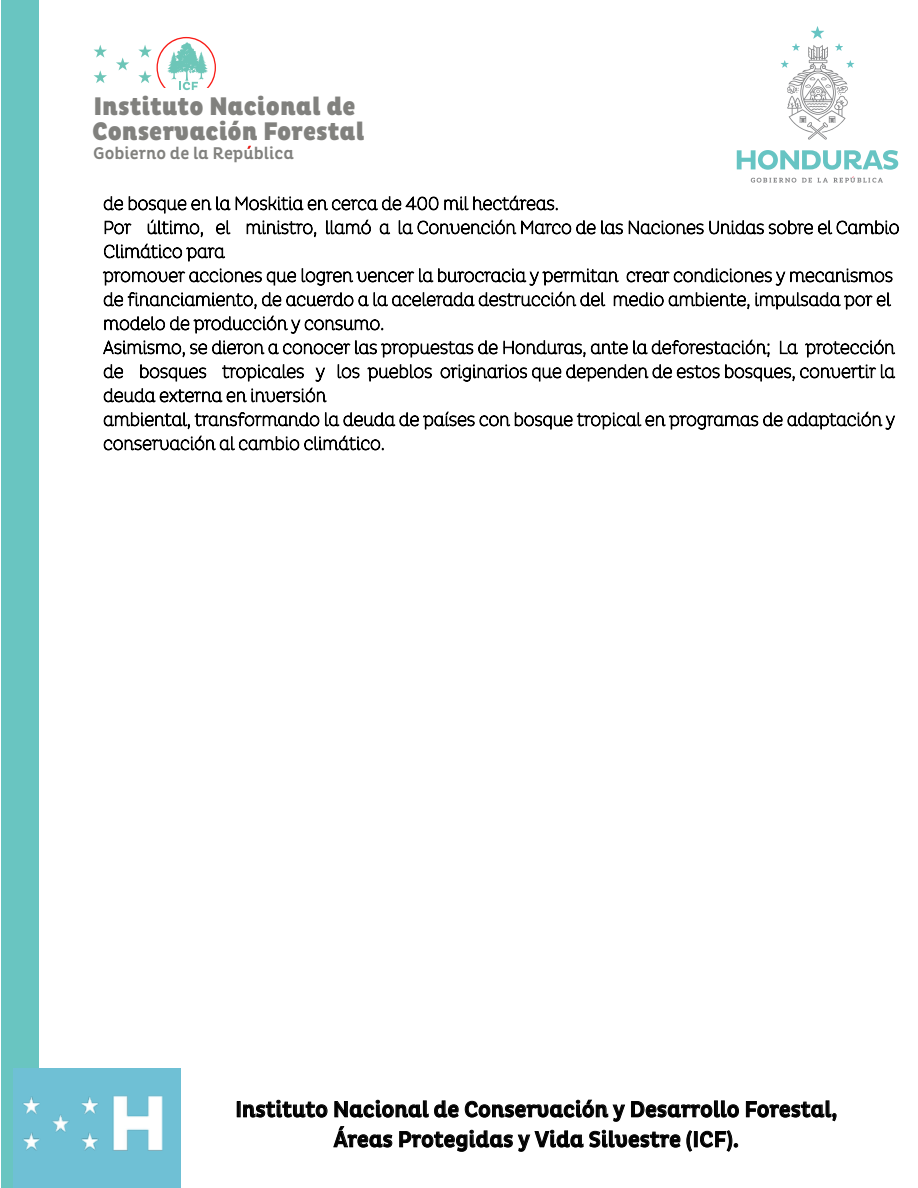
<style>
.page{position:relative;width:918px;height:1188px;background:#fff}
.page>*{position:absolute;margin:0;border:0;box-sizing:border-box;transform-origin:0 0}
.t1{font:900 25.95px/25.5px "Pluto Cond";color:#81817e}
.t2{font:500 22.5px/30px "Pluto Cond";color:#000;text-align:center}
.t3{font:500 17.25px "Pluto Cond";color:#81817e}
</style>
<div class="page">
<div style="left:1px;top:0;width:37px;height:1188px;background:#69c5c1"></div>
<svg style="left:737px;top:150px;width:161px;height:20px"></svg>
<svg style="left:751px;top:178px;width:45px;height:5px"></svg>
<svg style="left:802px;top:178px;width:26px;height:5px"></svg>
<svg style="left:834px;top:177px;width:49px;height:6px"></svg>
<svg style="left:781px;top:26px;width:73px;height:114px"></svg>
<svg style="left:116px;top:57px;width:13px;height:13px"></svg>
<svg style="left:94px;top:70px;width:13px;height:13px"></svg>
<svg style="left:94px;top:45px;width:13px;height:13px"></svg>
<svg style="left:138px;top:37px;width:78px;height:53px"></svg>
<img style="left:13px;top:1026px;width:168px;height:162px">
<svg style="left:103px;top:195px;width:796px;height:67px"></svg>
<svg style="left:102px;top:268px;width:794px;height:90px"></svg>
<svg style="left:337px;top:364px;width:23px;height:15px"></svg>
<svg style="left:367px;top:364px;width:65px;height:18px"></svg>
<svg style="left:440px;top:364px;width:456px;height:18px"></svg>
<svg style="left:103px;top:364px;width:224px;height:39px"></svg>
<svg style="left:103px;top:411px;width:792px;height:40px"></svg>
<div style="left:237px;top:1101px;width:3px;height:16px;border:1px solid #000"></div>
<svg style="left:243px;top:1100px;width:84px;height:18px"></svg>
<svg style="left:335px;top:1100px;width:124px;height:18px"></svg>
<svg style="left:465px;top:1100px;width:160px;height:22px"></svg>
<svg style="left:631px;top:1100px;width:108px;height:18px"></svg>
<svg style="left:746px;top:1100px;width:90px;height:21px"></svg>
<svg style="left:334px;top:1126px;width:58px;height:22px"></svg>
<svg style="left:399px;top:1130px;width:281px;height:22px"></svg>
<svg style="left:687px;top:1130px;width:5px;height:22px"></svg>
<div style="left:694px;top:1131px;width:3px;height:16px;border:1px solid #000"></div>
<svg style="left:700px;top:1130px;width:38px;height:22px"></svg>
<p class="t1" style="left:92px;top:94px;width:274px">Instituto Nacional de<br>Conservación Forestal</p>
<p class="t3" style="left:93px;top:143px;width:202px">Gobierno de la República</p>
<p class="t2" style="left:235px;top:1095px;width:604px">Instituto Nacional de Conservación y Desarrollo Forestal,<br>Áreas Protegidas y Vida Silvestre (ICF).</p>
</div>
